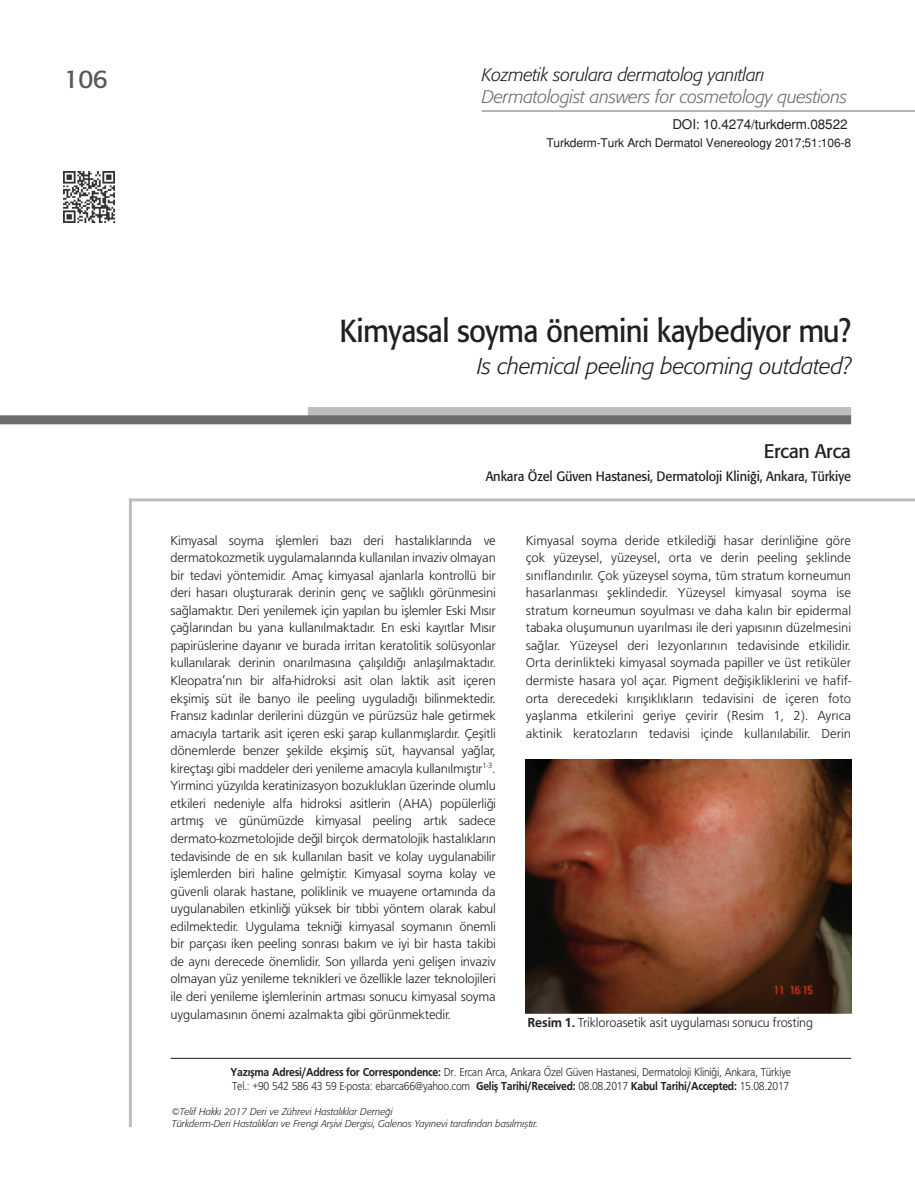
<style>
.page{position:relative;width:915px;height:1191px;background:#fff}
.page>*{position:absolute;margin:0;border:0;box-sizing:border-box;transform-origin:0 0}
.t1{font:31.5px "Formata Tr";letter-spacing:-.02em;color:#231f20;scale:.92 1}
.t2{font:25.5px "Formata Tr";color:#57585a}
.t3{font:22.5px "Formata Light Ita Tr";letter-spacing:-.01em;color:#231f20}
.t4{font:19.5px "Formata Tr";letter-spacing:-.02em;color:#231f20}
.t5{font:18px "Formata Light Ita Tr";letter-spacing:-.015em;color:#6c6d70}
.t6{font:18px "Formata Light Ita Tr";letter-spacing:-.015em;color:#231f20}
.t7{font:13.5px/17.5px "Frugal Normal Tr";letter-spacing:-.01em;color:#231f20;text-align:justify}
.t8{font:13.5px "Formata Tr";letter-spacing:-.01em;color:#231f20;scale:.95 1}
.t9{font:13.5px "Helvetica Normal Tr";letter-spacing:-.01em;color:#231f20}
.t10{font:12px/13.5px "Frugal Normal Tr";letter-spacing:-.025em;color:#231f20;scale:.9 1}
.t11{font:12px "Helvetica Normal Tr";letter-spacing:-.01em;color:#231f20}
.t12{font:9.75px/11.2px "Formata Light Ita Tr";color:#231f20}
.s1{font-family:"Frugal Bold Tr"}
</style>
<div class="page">
<hr style="left:129px;top:498px;width:3px;height:629px;background:#bcbdc0">
<hr style="left:129px;top:498px;width:785px;height:3px;background:#bcbdc0">
<div style="left:308px;top:407px;width:542px;height:10px;background:#bcbdc0"></div>
<div style="left:0;top:415px;width:850px;height:9px;background:#6c6d70"></div>
<hr style="left:481px;top:111px;width:433px;height:1px;background:#6c6d70">
<img style="left:64px;top:172px;width:51px;height:51px">
<hr style="left:170px;top:1058px;width:680px;height:1px;background:#231f20">
<img style="left:525px;top:759px;width:325px;height:254px">
<h2 class="t2" style="left:64px;top:64px;width:45px">106</h2>
<h3 class="t6" style="left:481px;top:64px;width:284px">Kozmetik sorulara dermatolog yanıtları</h3>
<h3 class="t5" style="left:481px;top:86px;width:367px">Dermatologist answers for cosmetology questions</h3>
<p class="t9" style="left:672px;top:116px;width:177px">DOI: 10.4274/turkderm.08522</p>
<p class="t11" style="left:546px;top:136px;width:306px">Turkderm-Turk Arch Dermatol Venereology 2017;51:106-8</p>
<h1 class="t1" style="left:339px;top:311px;width:557px">Kimyasal soyma önemini kaybediyor mu?</h1>
<h3 class="t3" style="left:477px;top:353px;width:375px">Is chemical peeling becoming outdated?</h3>
<h3 class="t4" style="left:763px;top:439px;width:89px">Ercan Arca</h3>
<p class="t8" style="left:485px;top:467px;width:386px">Ankara Özel Güven Hastanesi, Dermatoloji Kliniği, Ankara, Türkiye</p>
<p class="t7" style="left:170px;top:531px;width:327px">Kimyasal soyma işlemleri bazı deri hastalıklarında ve dermatokozmetik uygulamalarında kullanılan invaziv olmayan bir tedavi yöntemidir. Amaç kimyasal ajanlarla kontrollü bir deri hasarı oluşturarak derinin genç ve sağlıklı görünmesini sağlamaktır. Deri yenilemek için yapılan bu işlemler Eski Mısır çağlarından bu yana kullanılmaktadır. En eski kayıtlar Mısır papirüslerine dayanır ve burada irritan keratolitik solüsyonlar kullanılarak derinin onarılmasına çalışıldığı anlaşılmaktadır.<br>Kleopatra’nın bir alfa-hidroksi asit olan laktik asit içeren ekşimiş süt ile banyo ile peeling uyguladığı bilinmektedir.<br>Fransız kadınlar derilerini düzgün ve pürüzsüz hale getirmek amacıyla tartarik asit içeren eski şarap kullanmışlardır. Çeşitli dönemlerde benzer şekilde ekşimiş süt, hayvansal yağlar, kireçtaşı gibi maddeler deri yenileme amacıyla kullanılmıştır<sup>1-3</sup>.<br>Yirminci yüzyılda keratinizasyon bozuklukları üzerinde olumlu etkileri nedeniyle alfa hidroksi asitlerin (AHA) popülerliği artmış ve günümüzde kimyasal peeling artık sadece dermato-kozmetolojide değil birçok dermatolojik hastalıkların tedavisinde de en sık kullanılan basit ve kolay uygulanabilir işlemlerden biri haline gelmiştir. Kimyasal soyma kolay ve güvenli olarak hastane, poliklinik ve muayene ortamında da uygulanabilen etkinliği yüksek bir tıbbi yöntem olarak kabul edilmektedir. Uygulama tekniği kimyasal soymanın önemli bir parçası iken peeling sonrası bakım ve iyi bir hasta takibi de aynı derecede önemlidir. Son yıllarda yeni gelişen invaziv olmayan yüz yenileme teknikleri ve özellikle lazer teknolojileri ile deri yenileme işlemlerinin artması sonucu kimyasal soyma uygulamasının önemi azalmakta gibi görünmektedir.</p>
<p class="t7" style="left:525px;top:531px;width:327px">Kimyasal soyma deride etkilediği hasar derinliğine göre çok yüzeysel, yüzeysel, orta ve derin peeling şeklinde sınıflandırılır. Çok yüzeysel soyma, tüm stratum korneumun hasarlanması şeklindedir. Yüzeysel kimyasal soyma ise stratum korneumun soyulması ve daha kalın bir epidermal tabaka oluşumunun uyarılması ile deri yapısının düzelmesini sağlar. Yüzeysel deri lezyonlarının tedavisinde etkilidir.<br>Orta derinlikteki kimyasal soymada papiller ve üst retiküler dermiste hasara yol açar. Pigment değişikliklerini ve hafif&shy;orta derecedeki kırışıklıkların tedavisini de içeren foto yaşlanma etkilerini geriye çevirir (Resim 1, 2). Ayrıca aktinik keratozların tedavisi içinde kullanılabilir. Derin</p>
<p class="t7" style="left:527px;top:1014px;width:287px"><span class="s1">Resim 1.</span> Trikloroasetik asit uygulaması sonucu frosting</p>
<p class="t10" style="left:230px;top:1065px;width:624px"><span class="s1">Yazışma Adresi/Address for Correspondence:</span> Dr. Ercan Arca, Ankara Özel Güven Hastanesi, Dermatoloji Kliniği, Ankara, Türkiye<br>Tel.: +90 542 586 43 59 E-posta: ebarca66@yahoo.com <span class="s1">Geliş Tarihi/Received:</span> 08.08.2017 <span class="s1">Kabul Tarihi/Accepted:</span> 15.08.2017</p>
<p class="t12" style="left:172px;top:1106px;width:367px">©Telif Hakkı 2017 Deri ve Zührevi Hastalıklar Derneği<br>Türkderm-Deri Hastalıkları ve Frengi Arşivi Dergisi, Galenos Yayınevi tarafından basılmıştır.</p>
</div>
